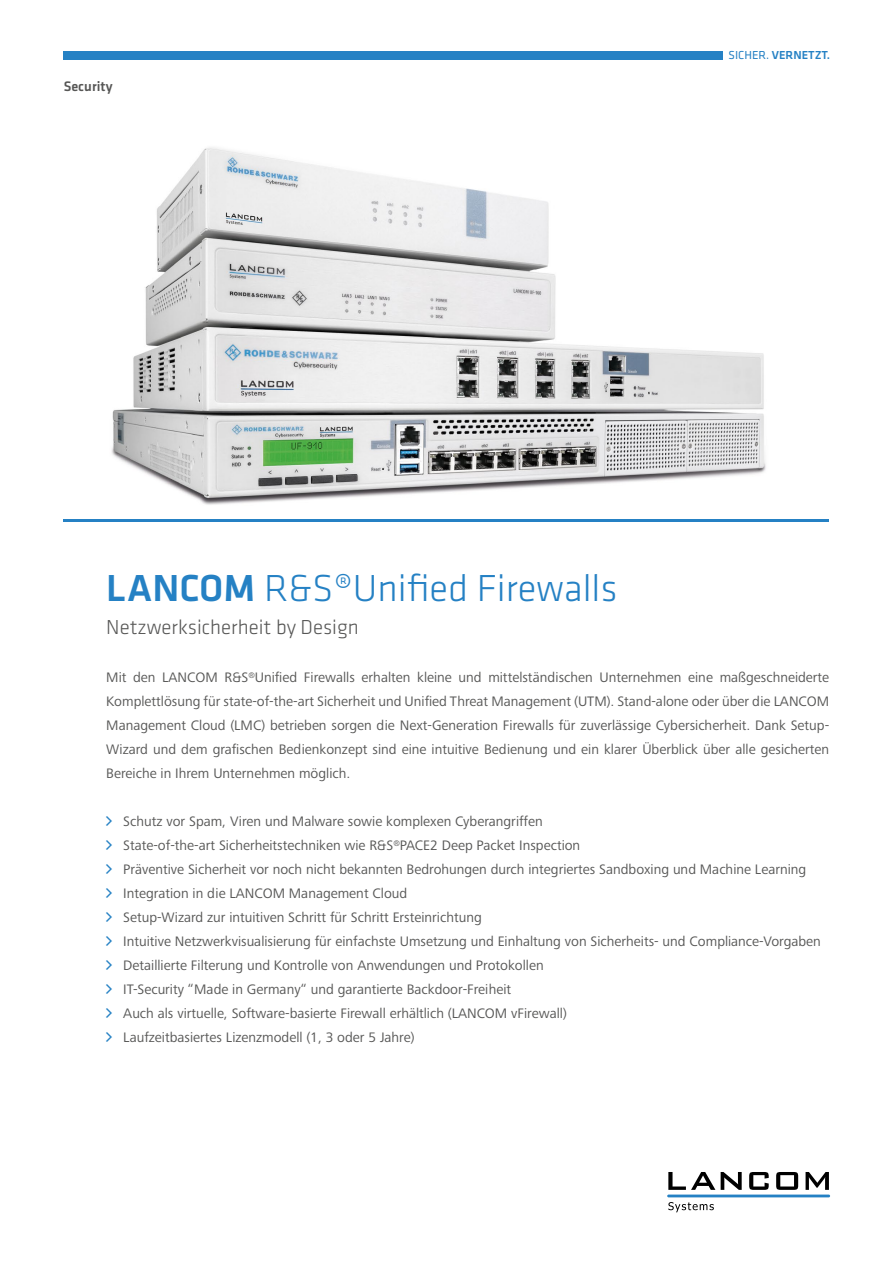
<style>
.page{position:relative;width:893px;height:1263px;background:#fff}
.page>*{position:absolute;margin:0;border:0;box-sizing:border-box;transform-origin:0 0}
.t1{font:300 39px "Klavika Basic";color:#2581c4}
.t2{font:300 21px "Klavika Basic";color:#575756}
.t3{font:14.25px/24px "Frutiger Next Pro";color:#575756}
.t4{font:500 14.25px "Klavika Basic";color:#575756}
.t5{font:500 12px "Klavika Basic";color:#2581c4}
.s1{font-weight:400}
.s2{font-weight:500}
</style>
<div class="page">
<svg style="left:668px;top:1172px;width:47px;height:18px"></svg>
<svg style="left:721px;top:1172px;width:21px;height:18px"></svg>
<svg style="left:749px;top:1172px;width:20px;height:18px"></svg>
<svg style="left:776px;top:1172px;width:22px;height:18px"></svg>
<svg style="left:806px;top:1172px;width:23px;height:18px"></svg>
<svg style="left:668px;top:1202px;width:46px;height:10px"></svg>
<hr style="left:667px;top:1194px;width:163px;height:3px;background:#2581c4">
<hr style="left:64px;top:519px;width:765px;height:3px;background:#2581c4">
<div style="left:64px;top:51px;width:659px;height:9px;background:#2581c4"></div>
<img style="left:111px;top:147px;width:655px;height:358px">
<p class="t4" style="left:64px;top:77px;width:50px">Security</p>
<p class="t5" style="left:729px;top:47px;width:103px"><span class="s1">SICHER.</span> VERNETZT.</p>
<h1 class="t1" style="left:106px;top:564px;width:513px"><span class="s2">LANCOM</span> R&amp;S®Unified Firewalls</h1>
<h2 class="t2" style="left:106px;top:614px;width:254px">Netzwerksicherheit by Design</h2>
<p class="t3" style="left:106px;top:666px;width:724px;text-align:justify">Mit den LANCOM R&amp;S<sup>®</sup>Unified Firewalls erhalten kleine und mittelständischen Unternehmen eine maßgeschneiderte Komplettlösung für state-of-the-art Sicherheit und Unified Threat Management (UTM). Stand-alone oder über die LANCOM Management Cloud (LMC) betrieben sorgen die Next-Generation Firewalls für zuverlässige Cybersicherheit. Dank Setup-Wizard und dem grafischen Bedienkonzept sind eine intuitive Bedienung und ein klarer Überblick über alle gesicherten Bereiche in Ihrem Unternehmen möglich.</p>
<p class="t3" style="left:123px;top:810px;width:699px">Schutz vor Spam, Viren und Malware sowie komplexen Cyberangriffen<br>State-of-the-art Sicherheitstechniken wie R&amp;S<sup>®</sup>PACE2 Deep Packet Inspection<br>Präventive Sicherheit vor noch nicht bekannten Bedrohungen durch integriertes Sandboxing und Machine Learning Integration in die LANCOM Management Cloud<br>Setup-Wizard zur intuitiven Schritt für Schritt Ersteinrichtung<br>Intuitive Netzwerkvisualisierung für einfachste Umsetzung und Einhaltung von Sicherheits- und Compliance-Vorgaben Detaillierte Filterung und Kontrolle von Anwendungen und Protokollen<br>IT-Security “Made in Germany“ und garantierte Backdoor-Freiheit<br>Auch als virtuelle, Software-basierte Firewall erhältlich (LANCOM vFirewall)<br>Laufzeitbasiertes Lizenzmodell (1, 3 oder 5 Jahre)</p>
</div>
